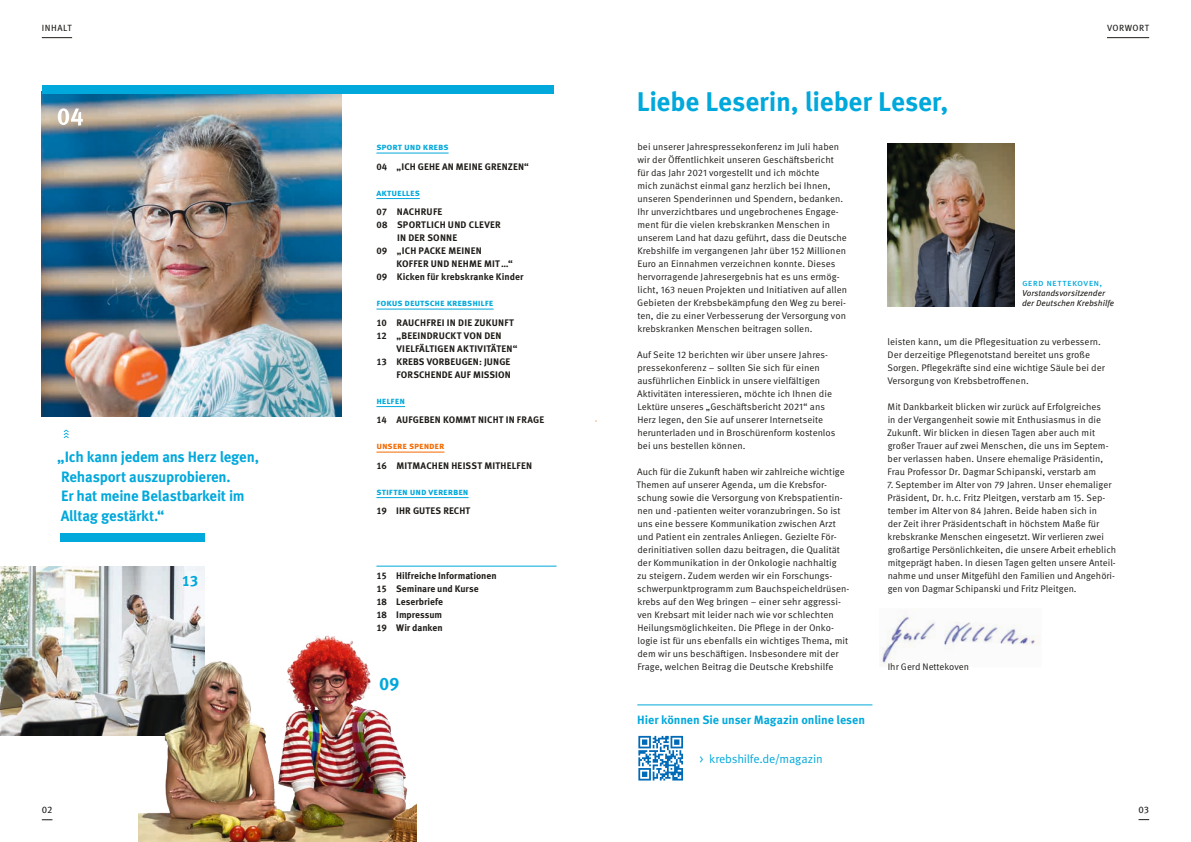
<style>
.page{position:relative;width:1191px;height:842px;background:#fff}
.page>*{position:absolute;margin:0;border:0;box-sizing:border-box;transform-origin:0 0}
.t1{font:700 27px "Meta Pro";letter-spacing:-.005em;color:#00a8db}
.t2{font:700 18px "Meta Pro";color:#00a8db}
.t3{font:700 15px/19.5px "Meta Pro";letter-spacing:-.015em;color:#00a8db}
.t4{font:700 12px "Meta Pro";letter-spacing:-.005em;color:#00a8db}
.t5{font:12px "Meta Pro Norm";letter-spacing:-.02em;color:#00a8db}
.t6{font:9.5px/13px "Meta Pro Norm";letter-spacing:.005em;color:#1f1c19}
.t7{font:700 9.5px/13px "Meta Pro";letter-spacing:.02em;color:#1f1c19}
.t8{font:700 9.5px/13px "Meta Pro";letter-spacing:-.005em;color:#1f1c19}
.t9{font:700 9.5px "Meta Pro";letter-spacing:-.01em;color:#00a8db}
.t10{font:9.5px "Meta Pro";letter-spacing:.02em;color:#00a8db}
.t11{font:700 9.5px "Meta Pro";letter-spacing:-.01em;color:#f36a00}
.t12{font:9.5px "Meta Pro";color:#1f1c19}
.t13{font:9px "Meta Pro";letter-spacing:.055em;color:#1f1c19}
.t14{font:italic 8.5px/10px "Meta Pro";color:#1f1c19}
</style>
<div class="page">
<img style="left:42px;top:94px;width:299px;height:322px">
<img style="left:880px;top:611px;width:160px;height:55px">
<hr style="left:42px;top:37px;width:30px;height:1px;background:#1f1c19">
<div style="left:42px;top:85px;width:511px;height:9px;background:#00a8db"></div>
<hr style="left:1107px;top:37px;width:42px;height:1px;background:#1f1c19">
<svg style="left:638px;top:735px;width:45px;height:46px"></svg>
<svg style="left:638px;top:736px;width:45px;height:44px"></svg>
<img style="left:887px;top:143px;width:127px;height:163px">
<hr style="left:376px;top:153px;width:72px;height:1px;background:#00a8db">
<hr style="left:376px;top:198px;width:44px;height:1px;background:#00a8db">
<hr style="left:376px;top:309px;width:117px;height:1px;background:#00a8db">
<svg style="left:376px;top:406px;width:29px;height:1px"></svg>
<hr style="left:376px;top:452px;width:68px;height:1px;background:#f36a00">
<hr style="left:376px;top:497px;width:92px;height:1px;background:#00a8db">
<hr style="left:376px;top:566px;width:180px;height:1px;background:#00a8db">
<svg style="left:58px;top:108px;width:25px;height:18px"></svg>
<div style="left:61px;top:533px;width:144px;height:8px;background:#00a8db"></div>
<svg style="left:64px;top:430px;width:5px;height:8px"></svg>
<img style="left:0;top:566px;width:205px;height:169px">
<hr style="left:637px;top:704px;width:235px;height:1px;background:#00a8db">
<img style="left:138px;top:628px;width:279px;height:214px">
<p class="t13" style="left:42px;top:21px;width:31px">INHALT</p>
<p class="t13" style="left:1107px;top:21px;width:44px">VORWORT</p>
<h3 class="t3" style="left:57px;top:446px;width:203px">„Ich kann jedem ans Herz legen,<br>Rehasport auszuprobieren.<br>Er hat meine Belastbarkeit im<br>Alltag gestärkt.“</h3>
<h3 class="t3" style="left:182px;top:570px;width:18px">13</h3>
<p class="t9" style="left:376px;top:139px;width:74px">sport und krebs</p>
<p class="t7" style="left:376px;top:159px;width:154px">04 „ICH GEHE AN MEINE GRENZEN“</p>
<p class="t9" style="left:376px;top:185px;width:45px">Aktuelles</p>
<p class="t7" style="left:376px;top:205px;width:67px">07 NACHRUFE</p>
<p class="t7" style="left:376px;top:218px;width:126px">08 SPORTLICH UND CLEVER</p>
<p class="t7" style="left:397px;top:231px;width:62px">IN DER SONNE</p>
<p class="t7" style="left:376px;top:244px;width:107px">09 „ICH PACKE MEINEN</p>
<p class="t7" style="left:396px;top:257px;width:118px">KOFFER UND NEHME MIT…“</p>
<p class="t7" style="left:376px;top:270px;width:149px">09 Kicken für krebskranke Kinder</p>
<p class="t9" style="left:376px;top:295px;width:119px">Fokus deutsche krebshilfe</p>
<p class="t7" style="left:376px;top:315px;width:139px">10 RAUCHFREI IN DIE ZUKUNFT<br>12 „BEEINDRUCKT VON DEN</p>
<p class="t7" style="left:396px;top:341px;width:122px">VIELFÄLTIGEN AKTIVITÄTEN“</p>
<p class="t7" style="left:376px;top:354px;width:135px">13 KREBS VORBEUGEN: JUNGE</p>
<p class="t7" style="left:396px;top:367px;width:116px">FORSCHENDE AUF MISSION</p>
<p class="t9" style="left:376px;top:393px;width:30px">H elfen</p>
<p class="t7" style="left:376px;top:413px;width:169px">14 AUFGEBEN KOMMT NICHT IN FRAGE</p>
<p class="t11" style="left:376px;top:438px;width:69px">unsere Spender</p>
<p class="t7" style="left:376px;top:458px;width:157px">16 MITMACHEN HEISST MITHELFEN</p>
<p class="t9" style="left:376px;top:484px;width:23px">STI FTEN</p>
<p class="t9" style="left:410px;top:484px;width:7px">UND</p>
<p class="t9" style="left:428px;top:484px;width:11px">VERERBEN</p>
<p class="t7" style="left:376px;top:504px;width:95px">19 IHR GUTES RECHT</p>
<p class="t8" style="left:376px;top:569px;width:122px">15 Hilfreiche Informationen<br>15 Seminare und Kurse<br>18 Leserbriefe<br>18 Impressum<br>19 Wir danken</p>
<h2 class="t2" style="left:379px;top:670px;width:22px">09</h2>
<h1 class="t1" style="left:636px;top:81px;width:313px">Liebe Leserin, lieber Leser,</h1>
<p class="t6" style="left:637px;top:140px;width:211px">bei unserer Jahrespressekonferenz im Juli haben wir der Öffentlichkeit unseren Geschäftsbericht für das Jahr 2021 vorgestellt und ich möchte<br>mich zunächst einmal ganz herzlich bei Ihnen, unseren Spenderinnen und Spendern, bedanken.<br>Ihr unverzichtbares und ungebrochenes Engage&shy;ment für die vielen krebskranken Menschen in unserem Land hat dazu geführt, dass die Deutsche Krebshilfe im vergangenen Jahr über 152 Millionen Euro an Einnahmen verzeichnen konnte. Dieses hervorragende Jahresergebnis hat es uns ermög&shy;licht, 163 neuen Projekten und Initiativen auf allen Gebieten der Krebsbekämpfung den Weg zu berei&shy;ten, die zu einer Verbesserung der Versorgung von krebskranken Menschen beitragen sollen.</p>
<p class="t6" style="left:637px;top:348px;width:200px">Auf Seite 12 berichten wir über unsere Jahres&shy;pressekonferenz – sollten Sie sich für einen ausführlichen Einblick in unsere vielfältigen Aktivitäten interessieren, möchte ich Ihnen die Lektüre unseres „Geschäftsbericht 2021“ ans Herz legen, den Sie auf unserer Internetseite herunterladen und in Broschürenform kostenlos bei uns bestellen können.</p>
<p class="t6" style="left:636px;top:465px;width:214px">Auch für die Zukunft haben wir zahlreiche wichtige Themen auf unserer Agenda, um die Krebsfor&shy;schung sowie die Versorgung von Krebspatientin&shy;nen und -patienten weiter voranzubringen. So ist uns eine bessere Kommunikation zwischen Arzt und Patient ein zentrales Anliegen. Gezielte För&shy;derinitiativen sollen dazu beitragen, die Qualität der Kommunikation in der Onkologie nachhaltig<br>zu steigern. Zudem werden wir ein Forschungs&shy;schwerpunktprogramm zum Bauchspeicheldrüsen&shy;krebs auf den Weg bringen – einer sehr aggressi&shy;ven Krebsart mit leider nach wie vor schlechten Heilungsmöglichkeiten. Die Pflege in der Onko&shy;logie ist für uns ebenfalls ein wichtiges Thema, mit dem wir uns beschäftigen. Insbesondere mit der Frage, welchen Beitrag die Deutsche Krebshilfe</p>
<p class="t4" style="left:637px;top:710px;width:229px">Hier können Sie unser Magazin online lesen</p>
<p class="t5" style="left:699px;top:749px;width:125px">&gt; krebshilfe.de/magazin</p>
<p class="t10" style="left:1022px;top:276px;width:82px">gerd nettekoven,</p>
<p class="t14" style="left:1022px;top:288px;width:94px">Vorstandsvorsitzender der Deutschen Krebshilfe</p>
<p class="t6" style="left:887px;top:335px;width:219px">leisten kann, um die Pflegesituation zu verbessern.<br>Der derzeitige Pflegenotstand bereitet uns große Sorgen. Pflegekräfte sind eine wichtige Säule bei der Versorgung von Krebsbetroffenen.</p>
<p class="t6" style="left:887px;top:400px;width:221px">Mit Dankbarkeit blicken wir zurück auf Erfolgreiches in der Vergangenheit sowie mit Enthusiasmus in die Zukunft. Wir blicken in diesen Tagen aber auch mit großer Trauer auf zwei Menschen, die uns im Septem-- ber verlassen haben. Unsere ehemalige Präsidentin, Frau Professor Dr. Dagmar Schipanski, verstarb am</p>
<p class="t6" style="left:887px;top:478px;width:230px">7. September im Alter von 79 Jahren. Unser ehemaliger Präsident, Dr. h.c. Fritz Pleitgen, verstarb am 15. Sep&shy;tember im Alter von 84 Jahren. Beide haben sich in<br>der Zeit ihrer Präsidentschaft in höchstem Maße für krebskranke Menschen eingesetzt. Wir verlieren zwei großartige Persönlichkeiten, die unsere Arbeit erheblich mitgeprägt haben. In diesen Tagen gelten unsere Anteil&shy;nahme und unser Mitgefühl den Familien und Angehöri&shy;gen von Dagmar Schipanski und Fritz Pleitgen.</p>
<p class="t6" style="left:887px;top:660px;width:83px">Ihr Gerd Nettekoven</p>
<p class="t12" style="left:42px;top:802px;width:12px">02</p>
<p class="t12" style="left:1138px;top:802px;width:12px">03</p>
</div>
